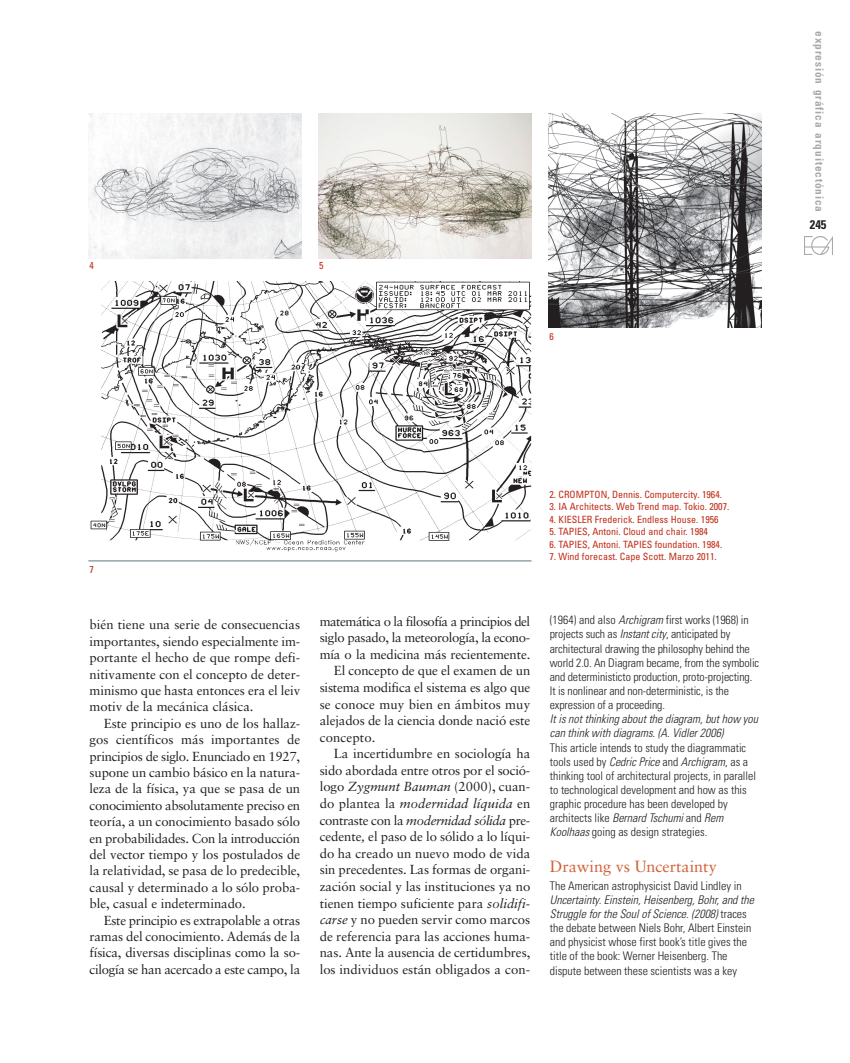
<style>
.page{position:relative;width:850px;height:1063px;background:#fff}
.page>*{position:absolute;margin:0;border:0;box-sizing:border-box;transform-origin:0 0}
.t1{font:16.25px "Sabon";color:#d16138}
.t2{font:13.12px/16.4px "Sabon";letter-spacing:-.005em;color:#231f20;text-align:justify}
.t3{font:13.12px "Sabon";letter-spacing:-.035em;color:#231f20}
.t4{font:13.12px "Sabon";letter-spacing:-.025em;color:#231f20}
.t5{font:13.12px "Sabon";letter-spacing:-.03em;color:#231f20}
.t6{font:italic 13.12px "Sabon";color:#231f20}
.t7{font:700 condensed 12.5px "Univers";color:#231f20}
.t8{font:300 condensed 11.88px/14.1px "Univers";color:#231f20}
.t9{font:italic 300 condensed 11.88px/14.1px "Univers";color:#231f20}
.t10{font:700 condensed 11.25px "Univers";letter-spacing:.08em;color:#a8a9ad}
.t11{font:condensed 10px "Univers";color:#c02d19}
.s1{font-style:italic}
.s2{font-style:normal}
</style>
<div class="page">
<img style="left:805px;top:237px;width:27px;height:17px">
<img style="left:89px;top:113px;width:212px;height:146px">
<img style="left:318px;top:113px;width:214px;height:146px">
<img style="left:548px;top:113px;width:214px;height:215px">
<img style="left:90px;top:282px;width:442px;height:270px">
<hr style="left:88px;top:560px;width:444px;height:1px;background:#587a7b">
<p class="t11" style="left:90px;top:261px;width:6px">4</p>
<p class="t11" style="left:319px;top:261px;width:6px">5</p>
<p class="t11" style="left:549px;top:332px;width:6px">6</p>
<p class="t10" style="left:824px;top:31px;width:182px;rotate:90deg">expresión gráfica arquitectónica</p>
<p class="t7" style="left:810px;top:220px;width:18px">245</p>
<p class="t11" style="left:90px;top:566px;width:6px">7</p>
<p class="t2" style="left:90px;top:617px;width:212px">bién tiene una serie de consecuencias importantes, siendo especialmente im&shy;portante el hecho de que rompe defi&shy;nitivamente con el concepto de deter&shy;minismo que hasta entonces era el leiv motiv de la mecánica clásica.</p>
<p class="t2" style="left:90px;top:716px;width:212px;text-indent:14px">Este principio es uno de los hallaz&shy;gos científicos más importantes de principios de siglo. Enunciado en 1927, supone un cambio básico en la natura&shy;leza de la física, ya que se pasa de un conocimiento absolutamente preciso en teoría, a un conocimiento basado sólo en probabilidades. Con la introducción del vector tiempo y los postulados de la relatividad, se pasa de lo predecible, causal y determinado a lo sólo proba&shy;ble, casual e indeterminado.</p>
<p class="t2" style="left:90px;top:913px;width:212px;text-indent:14px">Este principio es extrapolable a otras ramas del conocimiento. Además de la física, diversas disciplinas como la so&shy;cilogía se han acercado a este campo, la</p>
<p class="t11" style="left:549px;top:491px;width:174px">2. CROMPTON, Dennis. Computercity. 1964.</p>
<p class="t11" style="left:549px;top:503px;width:182px">3. IA Architects. Web Trend map. Tokio. 2007.</p>
<p class="t11" style="left:549px;top:516px;width:171px">4. KIESLER Frederick. Endless House. 1956</p>
<p class="t11" style="left:549px;top:528px;width:160px">5. TAPIES, Antoni. Cloud and chair. 1984</p>
<p class="t11" style="left:549px;top:541px;width:174px">6. TAPIES, Antoni. TAPIES foundation. 1984.</p>
<p class="t11" style="left:549px;top:553px;width:169px">7. Wind forecast. Cape Scott. Marzo 2011.</p>
<p class="t3" style="left:320px;top:615px;width:212px">matemática o la filosofía a principios del</p>
<p class="t4" style="left:320px;top:632px;width:212px">siglo pasado, la meteorología, la econo-</p>
<p class="t2" style="left:320px;top:647px;width:212px">mía o la medicina más recientemente.</p>
<p class="t2" style="left:334px;top:664px;width:198px">El concepto de que el examen de un</p>
<p class="t2" style="left:320px;top:680px;width:212px">sistema modifica el sistema es algo que</p>
<p class="t2" style="left:320px;top:697px;width:212px">se conoce muy bien en ámbitos muy</p>
<p class="t2" style="left:320px;top:713px;width:212px">alejados de la ciencia donde nació este</p>
<p class="t2" style="left:320px;top:730px;width:57px">concepto.</p>
<p class="t2" style="left:334px;top:746px;width:198px">La incertidumbre en sociología ha</p>
<p class="t2" style="left:320px;top:763px;width:212px">sido abordada entre otros por el soció-</p>
<p class="t2" style="left:320px;top:779px;width:212px">logo <span class="s1">Zygmunt Bauman</span> (2000), cuan-</p>
<p class="t6" style="left:320px;top:798px;width:212px"><span class="s2">do plantea la</span> modernidad líquida <span class="s2">en</span></p>
<p class="t5" style="left:320px;top:814px;width:212px">contraste con la <span class="s1">modernidad sólida</span> pre-</p>
<p class="t2" style="left:320px;top:829px;width:212px">cedente<span class="s1">,</span> el paso de lo sólido a lo líqui-</p>
<p class="t2" style="left:320px;top:846px;width:212px">do ha creado un nuevo modo de vida</p>
<p class="t2" style="left:320px;top:862px;width:212px">sin precedentes. Las formas de organi-</p>
<p class="t2" style="left:320px;top:879px;width:212px">zación social y las instituciones ya no</p>
<p class="t2" style="left:320px;top:895px;width:212px">tienen tiempo suficiente para <span class="s1">solidifi-</span></p>
<p class="t2" style="left:320px;top:912px;width:212px"><span class="s1">carse</span> y no pueden servir como marcos</p>
<p class="t2" style="left:320px;top:929px;width:212px">de referencia para las acciones huma-</p>
<p class="t2" style="left:320px;top:945px;width:212px">nas. Ante la ausencia de certidumbres,</p>
<p class="t2" style="left:320px;top:962px;width:212px">los individuos están obligados a con-</p>
<p class="t8" style="left:550px;top:614px;width:211px">(1964) and also <span class="s1">Archigram</span>first works (1968) in projects such as <span class="s1">Instantcity</span>, anticipated by architectural drawing the philosophy behind the world 2.0. An Diagram became, from the symbolic and deterministicto production, proto-projecting.<br>It is nonlinear and non-deterministic, is the expression of a proceeding.</p>
<p class="t9" style="left:550px;top:713px;width:212px">Itis notthinking aboutthe diagram,buthow you can think with diagrams.(A.Vidler2006)</p>
<p class="t8" style="left:550px;top:741px;width:208px">This article intends to study the diagrammatic<br>t o o l s u s e d b y <span class="s1">Cedric Price</span> a n d <span class="s1">Archigram</span>, a s a thinking tool of architectural projects, in parallel to technological development and how as this graphic procedure has been developed by architects like <span class="s1">Bernard Tschumi</span>and <span class="s1">Rem Koolhaas</span>going as design strategies.</p>
<p class="t1" style="left:550px;top:859px;width:168px">Drawing vs Uncertainty</p>
<p class="t8" style="left:550px;top:879px;width:193px">The American astrophysicist David Lindley in</p>
<p class="t8" style="left:550px;top:893px;width:208px"><span class="s1">Uncertainty.Einstein,Heisenberg,Bohr,and the Struggle forthe SoulofScience.(2008)</span>t r a c e s the debate between Niels Bohr, Albert Einstein and physicist whose first book’s title gives the title of the book: Werner Heisenberg. The dispute between these scientists was a key</p>
</div>
